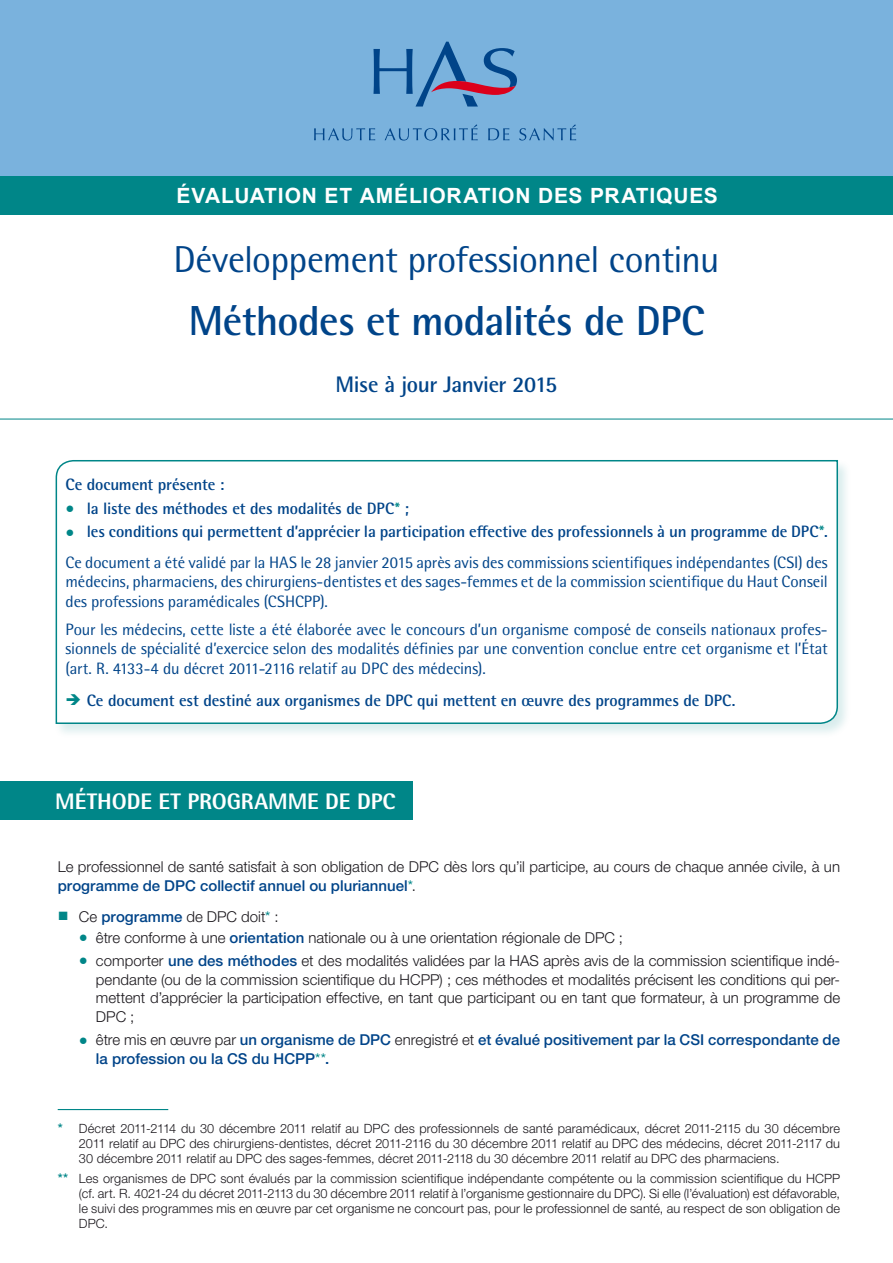
<style>
.page{position:relative;width:893px;height:1263px;background:#fff}
.page>*{position:absolute;margin:0;border:0;box-sizing:border-box;transform-origin:0 0}
.Titre_fiche_2{font:700 42px "Rotis Semi Sans Std";letter-spacing:-.015em;color:#004489}
.titre_fiche{font:37.5px "Rotis Semi Sans Std";letter-spacing:-.02em;color:#004489}
.Titre_rubrique{font:800 22.5px "Rotis Semi Sans Std";letter-spacing:-.005em;color:#fff}
.Date_titre{font:700 22.5px "Rotis Semi Sans Std";letter-spacing:-.02em;color:#004489}
.t1{font:700 21px "Arial";letter-spacing:.04em;color:#fff}
.Introduction{font:16.5px/19.5px "Rotis Semi Sans Std";letter-spacing:-.01em;color:#004489;text-align:justify}
.Introduction-2{font:700 16.5px "Rotis Semi Sans Std";letter-spacing:-.01em;color:#004489}
.texte_courant{font:300 15px/18.8px "Helvetica Neue LT Std";color:#1a171c}
.t2{font:500 15px/18.8px "Helvetica Neue LT Std";color:#004489}
.Texte_noir_Note_de_b{font:300 12.75px/15px "Helvetica Neue LT Std";letter-spacing:.01em;color:#1a171c;text-align:justify}
.s1{font-family:"Arial";font-weight:400;font-size:15px;color:#008688}
.s2{color:#008688}
.s3{font-weight:500;color:#004489}
.s4{font-weight:400;color:#008688}
.s5{font-family:"Arial";font-weight:400;font-size:18px;color:#008688}
.s6{font-family:"Arial";font-weight:400;color:#008688}
.s7{font-weight:300;color:#1a171c}
.s8{font-weight:500;font-size:13.5px;color:#008688}
</style>
<div class="page">
<div style="left:0;top:0;width:893px;height:176px;background:#7ab2dd"></div>
<svg style="left:314px;top:128px;width:61px;height:13px"></svg>
<svg style="left:385px;top:125px;width:93px;height:16px"></svg>
<svg style="left:488px;top:128px;width:21px;height:12px"></svg>
<svg style="left:519px;top:125px;width:57px;height:16px"></svg>
<svg style="left:373px;top:42px;width:144px;height:65px"></svg>
<div style="left:0;top:176px;width:893px;height:38px;background:#008688"></div>
<hr style="left:0;top:419px;width:893px;height:1px;background:#008688">
<div style="left:53px;top:458px;width:798px;height:280px;background:#008688;opacity:.15"></div>
<svg style="left:55px;top:459px;width:784px;height:266px"></svg>
<div style="left:0;top:781px;width:412px;height:39px;background:#008688"></div>
<hr style="left:58px;top:1109px;width:110px;height:1px;background:#008688">
<svg style="left:67px;top:694px;width:13px;height:11px"></svg>
<p class="t1" style="left:176px;top:182px;width:543px">ÉVALUATION ET AMÉLIORATION DES PRATIQUES</p>
<p class="titre_fiche" style="left:173px;top:237px;width:548px">Développement professionnel continu</p>
<p class="Titre_fiche_2" style="left:188px;top:295px;width:518px">Méthodes et modalités de DPC</p>
<p class="Date_titre" style="left:336px;top:371px;width:223px">Mise à jour Janvier 2015</p>
<p class="Introduction-2" style="left:66px;top:474px;width:160px">Ce document présente :</p>
<p class="Introduction-2" style="left:66px;top:498px;width:345px"><span class="s1">●</span> la liste des méthodes et des modalités de DPC<span class="s2">*</span> ;</p>
<p class="Introduction-2" style="left:66px;top:522px;width:764px"><span class="s1">●</span> les conditions qui permettent d’apprécier la participation effective des professionnels à un programme de DPC<span class="s2">*</span>.</p>
<p class="Introduction" style="left:66px;top:552px;width:764px">Ce document a été validé par la HAS le 28 janvier 2015 après avis des commissions scientifiques indépendantes (CSI) des médecins, pharmaciens, des chirurgiens-dentistes et des sages-femmes et de la commission scientifique du Haut Conseil des professions paramédicales (CSHCPP).</p>
<p class="Introduction" style="left:66px;top:619px;width:764px">Pour les médecins, cette liste a été élaborée avec le concours d’un organisme composé de conseils nationaux profes&shy;sionnels de spécialité d’exercice selon des modalités définies par une convention conclue entre cet organisme et l’État (art. R. 4133-4 du décret 2011-2116 relatif au DPC des médecins).</p>
<p class="Introduction-2" style="left:87px;top:690px;width:650px">Ce document est destiné aux organismes de DPC qui mettent en œuvre des programmes de DPC.</p>
<p class="Titre_rubrique" style="left:55px;top:787px;width:342px">MÉTHODE ET PROGRAMME DE DPC</p>
<p class="texte_courant" style="left:58px;top:857px;width:784px">Le professionnel de santé satisfait à son obligation de DPC dès lors qu’il participe, au cours de chaque année civile, à un <span class="s3">programme de DPC collectif annuel ou pluriannuel</span><span class="s4">*</span>.</p>
<p class="texte_courant" style="left:58px;top:907px;width:222px"><span class="s5">■</span> Ce <span class="s3">programme</span> de DPC doit<span class="s4">*</span> :</p>
<p class="texte_courant" style="left:79px;top:928px;width:546px"><span class="s6">●</span> être conforme à une <span class="s3">orientation</span> nationale ou à une orientation régionale de DPC ;</p>
<p class="texte_courant" style="left:96px;top:951px;width:746px;text-align:justify;text-indent:-17px"><span class="s6">●</span> comporter <span class="s3">une des méthodes</span> et des modalités validées par la HAS après avis de la commission scientifique indé&shy;pendante (ou de la commission scientifique du HCPP) ; ces méthodes et modalités précisent les conditions qui per&shy;mettent d’apprécier la participation effective, en tant que participant ou en tant que formateur, à un programme de DPC ;</p>
<p class="t2" style="left:96px;top:1030px;width:746px;text-indent:-17px"><span class="s6">●</span> <span class="s7">être mis en œuvre par</span> un organisme de DPC <span class="s7">enregistré et</span> et évalué positivement par la CSI correspondante de la profession ou la CS du HCPP<span class="s4">**</span>.</p>
<p class="Texte_noir_Note_de_b" style="left:79px;top:1121px;width:763px;text-indent:-21px"><span class="s8">*</span> Décret 2011-2114 du 30 décembre 2011 relatif au DPC des professionnels de santé paramédicaux, décret 2011-2115 du 30 décembre 2011 relatif au DPC des chirurgiens-dentistes, décret 2011-2116 du 30 décembre 2011 relatif au DPC des médecins, décret 2011-2117 du 30 décembre 2011 relatif au DPC des sages-femmes, décret 2011-2118 du 30 décembre 2011 relatif au DPC des pharmaciens.</p>
<p class="Texte_noir_Note_de_b" style="left:79px;top:1170px;width:763px;text-indent:-21px"><span class="s8">**</span> Les organismes de DPC sont évalués par la commission scientifique indépendante compétente ou la commission scientifique du HCPP (cf. art. R. 4021-24 du décret 2011-2113 du 30 décembre 2011 relatif à l’organisme gestionnaire du DPC). Si elle (l’évaluation) est défavorable, le suivi des programmes mis en œuvre par cet organisme ne concourt pas, pour le professionnel de santé, au respect de son obligation de DPC.</p>
</div>
